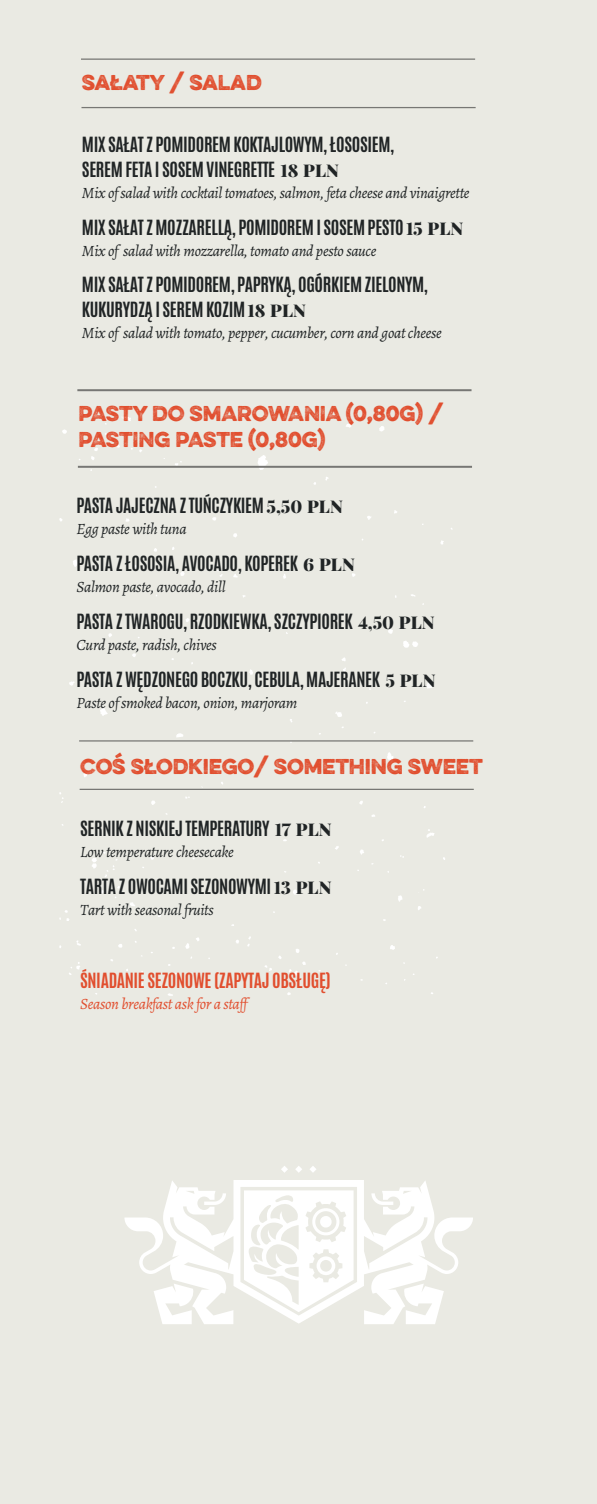
<style>
.page{position:relative;width:597px;height:1504px;background:#fff}
.page>*{position:absolute;margin:0;border:0;box-sizing:border-box;transform-origin:0 0}
.t1{font:19.25px/26.2px "Eveleth";letter-spacing:-.01em;color:#e14e2e}
.t2{font:700 17.5px/24.5px "Antonio";letter-spacing:-.02em;color:#202425}
.t3{font:700 17.5px "Antonio";letter-spacing:-.02em;color:#e14e2e}
.t4{font:italic 15.75px "Alegreya";letter-spacing:-.02em;color:#202425}
.t5{font:italic 15.75px "Alegreya";letter-spacing:-.02em;color:#e14e2e}
.s1{font-family:"Playfair Display";font-weight:900}
</style>
<div class="page">
<div style="left:0;top:0;width:597px;height:1503px;background:#eaeae3"></div>
<svg style="left:124px;top:1166px;width:349px;height:158px"></svg>
<hr style="left:81px;top:107px;width:394px;height:1px;background:#777774">
<hr style="left:81px;top:58px;width:394px;height:2px;background:#777774">
<svg style="left:59px;top:417px;width:394px;height:578px"></svg>
<hr style="left:78px;top:466px;width:394px;height:2px;background:#777774">
<hr style="left:77px;top:389px;width:394px;height:2px;background:#777774">
<hr style="left:80px;top:788px;width:394px;height:2px;background:#777774">
<hr style="left:79px;top:740px;width:394px;height:1px;background:#777774">
<p class="t1" style="left:82px;top:69px;width:181px">SAŁATY / SALAD</p>
<p class="t2" style="left:82px;top:133px;width:314px">MIX SAŁAT Z POMIDOREM KOKTAJLOWYM, ŁOSOSIEM,<br>SEREM FETA I SOSEM VINEGRETTE <span class="s1">18 PLN</span></p>
<p class="t4" style="left:82px;top:183px;width:389px">Mix of salad with cocktail tomatoes, salmon, feta cheese and vinaigrette</p>
<p class="t2" style="left:82px;top:215px;width:383px">MIX SAŁAT Z MOZZARELLĄ, POMIDOREM I SOSEM PESTO <span class="s1">15 PLN</span></p>
<p class="t4" style="left:82px;top:241px;width:296px">Mix of salad with mozzarella, tomato and pesto sauce</p>
<p class="t2" style="left:82px;top:273px;width:348px">MIX SAŁAT Z POMIDOREM, PAPRYKĄ, OGÓRKIEM ZIELONYM,<br>KUKURYDZĄ I SEREM KOZIM <span class="s1">18 PLN</span></p>
<p class="t4" style="left:82px;top:323px;width:361px">Mix of salad with tomato, pepper, cucumber, corn and goat cheese</p>
<p class="t1" style="left:78px;top:400px;width:367px">PASTY DO SMAROWANIA (0,80G) /<br>PASTING PASTE (0,80G)</p>
<p class="t2" style="left:76px;top:494px;width:268px">PASTA JAJECZNA Z TUŃCZYKIEM <span class="s1">5,50 PLN</span></p>
<p class="t4" style="left:76px;top:519px;width:112px">Egg paste with tuna</p>
<p class="t2" style="left:76px;top:551px;width:280px">PASTA Z ŁOSOSIA, AVOCADO, KOPEREK <span class="s1">6 PLN</span></p>
<p class="t4" style="left:76px;top:577px;width:151px">Salmon paste, avocado, dill</p>
<p class="t2" style="left:76px;top:609px;width:360px">PASTA Z TWAROGU, RZODKIEWKA, SZCZYPIOREK <span class="s1">4,50 PLN</span></p>
<p class="t4" style="left:76px;top:635px;width:142px">Curd paste, radish, chives</p>
<p class="t2" style="left:76px;top:667px;width:360px">PASTA Z WĘDZONEGO BOCZKU, CEBULA, MAJERANEK <span class="s1">5 PLN</span></p>
<p class="t4" style="left:76px;top:692px;width:222px">Paste of smoked bacon, onion, marjoram</p>
<p class="t1" style="left:80px;top:752px;width:404px">COŚ SŁODKIEGO/ SOMETHING SWEET</p>
<p class="t2" style="left:80px;top:816px;width:253px">SERNIK Z NISKIEJ TEMPERATURY <span class="s1">17 PLN</span></p>
<p class="t4" style="left:80px;top:841px;width:155px">Low temperature cheesecake</p>
<p class="t2" style="left:80px;top:874px;width:253px">TARTA Z OWOCAMI SEZONOWYMI <span class="s1">13 PLN</span></p>
<p class="t4" style="left:80px;top:899px;width:135px">Tart with seasonal fruits</p>
<p class="t3" style="left:80px;top:967px;width:252px">ŚNIADANIE SEZONOWE (ZAPYTAJ OBSŁUGĘ)</p>
<p class="t5" style="left:80px;top:994px;width:169px">Season breakfast ask for a staff</p>
</div>
